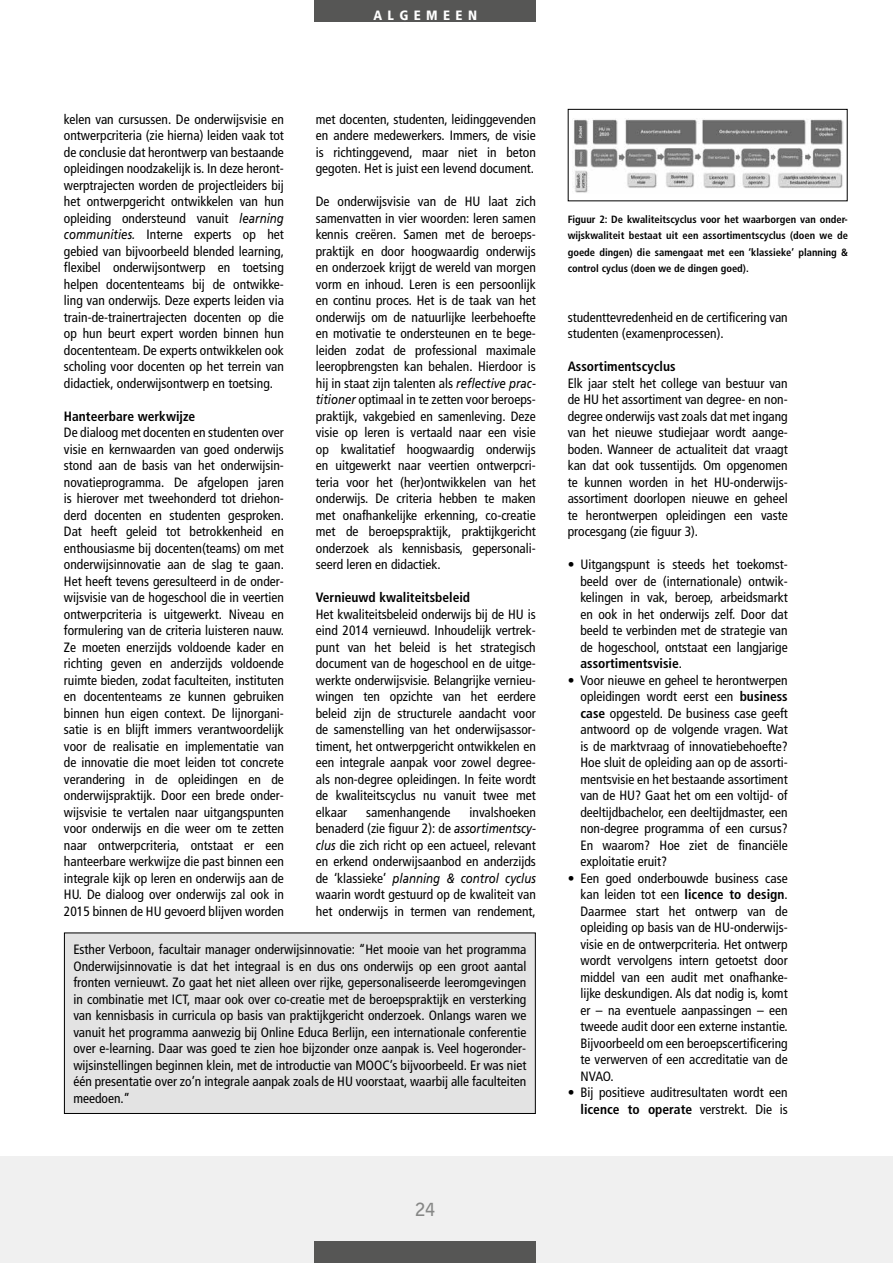
<style>
.page{position:relative;width:893px;height:1263px;background:#fff}
.page>*{position:absolute;margin:0;border:0;box-sizing:border-box;transform-origin:0 0}
.t1{font:700 18px "Bell Gothic BT";color:#868786}
.t2{font:condensed 13.5px/16.5px "Frutiger LT";color:#000;text-align:justify}
.t3{font:700 condensed 13.5px "Frutiger LT Std";color:#000}
.t4{font:italic 13.5px "Frutiger";color:#000;scale:.85 1}
.t5{font:900 condensed 13.5px "Frutiger LT Std";letter-spacing:.4em;color:#fff}
.t6{font:700 condensed 10.5px/16.5px "Frutiger LT Std";color:#000;text-align:justify}
.s1{font-family:"Frutiger";font-style:italic;font-stretch:normal}
.s2{font-family:"Frutiger LT";font-style:normal;font-stretch:condensed}
.s3{font-family:"Frutiger LT";font-weight:400}
.s4{font-family:"Frutiger LT Std";font-weight:700}
</style>
<div class="page">
<div style="left:0;top:1157px;width:893px;height:106px;background:#f0f0f0"></div>
<div style="left:315px;top:1242px;width:221px;height:21px;background:#565655"></div>
<div style="left:568px;top:109px;width:280px;height:92px;border:1px solid #000"></div>
<img style="left:574px;top:119px;width:270px;height:74px">
<div style="left:64px;top:933px;width:471px;height:180px;background:#e3e3e3"></div>
<div style="left:64px;top:932px;width:472px;height:182px;border:1px solid #000"></div>
<div style="left:315px;top:0;width:221px;height:22px;background:#565655"></div>
<p class="t5" style="left:373px;top:7px;width:105px">ALGEMEEN</p>
<p class="t2" style="left:64px;top:111px;width:222px">kelen van cursussen. De onderwijsvisie en ontwerpcriteria (zie hierna) leiden vaak tot de conclusie dat herontwerp van bestaande opleidingen noodzakelijk is. In deze heront&shy;werptrajecten worden de projectleiders bij het ontwerpgericht ontwikkelen van hun opleiding ondersteund vanuit <span class="s1">learning communities.</span> Interne experts op het gebied van bijvoorbeeld blended learning, flexibel onderwijsontwerp en toetsing helpen docententeams bij de ontwikke&shy;ling van onderwijs. Deze experts leiden via train-de-trainertrajecten docenten op die op hun beurt expert worden binnen hun docententeam. De experts ontwikkelen ook scholing voor docenten op het terrein van didactiek, onderwijsontwerp en toetsing.</p>
<p class="t3" style="left:64px;top:408px;width:133px">Hanteerbare werkwijze</p>
<p class="t2" style="left:64px;top:424px;width:222px">De dialoog met docenten en studenten over visie en kernwaarden van goed onderwijs stond aan de basis van het onderwijsin&shy;novatieprogramma. De afgelopen jaren is hierover met tweehonderd tot driehon&shy;derd docenten en studenten gesproken.<br>Dat heeft geleid tot betrokkenheid en enthousiasme bij docenten(teams) om met onderwijsinnovatie aan de slag te gaan.<br>Het heeft tevens geresulteerd in de onder&shy;wijsvisie van de hogeschool die in veertien ontwerpcriteria is uitgewerkt. Niveau en formulering van de criteria luisteren nauw.<br>Ze moeten enerzijds voldoende kader en richting geven en anderzijds voldoende ruimte bieden, zodat faculteiten, instituten en docententeams ze kunnen gebruiken binnen hun eigen context. De lijnorgani&shy;satie is en blijft immers verantwoordelijk voor de realisatie en implementatie van de innovatie die moet leiden tot concrete verandering in de opleidingen en de onderwijspraktijk. Door een brede onder&shy;wijsvisie te vertalen naar uitgangspunten voor onderwijs en die weer om te zetten naar ontwerpcriteria, ontstaat er een hanteerbare werkwijze die past binnen een integrale kijk op leren en onderwijs aan de HU. De dialoog over onderwijs zal ook in 2015 binnen de HU gevoerd blijven worden</p>
<p class="t2" style="left:316px;top:111px;width:222px">met docenten, studenten, leidinggevenden en andere medewerkers. Immers, de visie is richtinggevend, maar niet in beton gegoten. Het is juist een levend document.</p>
<p class="t2" style="left:316px;top:193px;width:222px">De onderwijsvisie van de HU laat zich samenvatten in vier woorden: leren samen kennis creëren. Samen met de beroeps&shy;praktijk en door hoogwaardig onderwijs en onderzoek krijgt de wereld van morgen vorm en inhoud. Leren is een persoonlijk en continu proces. Het is de taak van het onderwijs om de natuurlijke leerbehoefte en motivatie te ondersteunen en te bege&shy;leiden zodat de professional maximale leeropbrengsten kan behalen. Hierdoor is hij in staat zijn talenten als <span class="s1">reflective prac&shy;titioner</span> optimaal in te zetten voor beroeps&shy;praktijk, vakgebied en samenleving. Deze visie op leren is vertaald naar een visie op kwalitatief hoogwaardig onderwijs en uitgewerkt naar veertien ontwerpcri&shy;teria voor het (her)ontwikkelen van het onderwijs. De criteria hebben te maken met onafhankelijke erkenning, co-creatie met de beroepspraktijk, praktijkgericht onderzoek als kennisbasis, gepersonali&shy;seerd leren en didactiek.</p>
<p class="t3" style="left:316px;top:590px;width:156px">Vernieuwd kwaliteitsbeleid</p>
<p class="t2" style="left:316px;top:606px;width:222px">Het kwaliteitsbeleid onderwijs bij de HU is eind 2014 vernieuwd. Inhoudelijk vertrek&shy;punt van het beleid is het strategisch document van de hogeschool en de uitge&shy;werkte onderwijsvisie. Belangrijke vernieu&shy;wingen ten opzichte van het eerdere beleid zijn de structurele aandacht voor de samenstelling van het onderwijsassor&shy;timent, het ontwerpgericht ontwikkelen en een integrale aanpak voor zowel degree&shy;als non-degree opleidingen. In feite wordt de kwaliteitscyclus nu vanuit twee met elkaar</p>
<p class="t2" style="left:316px;top:804px;width:222px;text-indent:154px">invalshoeken benaderd (zie figuur 2): de <span class="s1">assortimentscy&shy;clus</span> die zich richt op een actueel, relevant en erkend onderwijsaanbod en anderzijds</p>
<p class="t4" style="left:316px;top:870px;width:260px"><span class="s2">de ‘klassieke’</span> planning &amp; control cyclus</p>
<p class="t2" style="left:316px;top:886px;width:222px">waarin wordt gestuurd op de kwaliteit van het onderwijs in termen van rendement,</p>
<p class="t2" style="left:366px;top:804px;width:86px">samenhangende</p>
<p class="t2" style="left:73px;top:941px;width:454px">Esther Verboon, facultair manager onderwijsinnovatie: “Het mooie van het programma Onderwijsinnovatie is dat het integraal is en dus ons onderwijs op een groot aantal fronten vernieuwt. Zo gaat het niet alleen over rijke, gepersonaliseerde leeromgevingen in combinatie met ICT, maar ook over co-creatie met de beroepspraktijk en versterking van kennisbasis in curricula op basis van praktijkgericht onderzoek. Onlangs waren we vanuit het programma aanwezig bij Online Educa Berlijn, een internationale conferentie over e-learning. Daar was goed te zien hoe bijzonder onze aanpak is. Veel hogeronder&shy;wijsinstellingen beginnen klein, met de introductie van MOOC’s bijvoorbeeld. Er was niet één presentatie over zo’n integrale aanpak zoals de HU voorstaat, waarbij alle faculteiten meedoen.”</p>
<p class="t6" style="left:568px;top:211px;width:282px">Figuur 2: De kwaliteitscyclus voor het waarborgen van onder&shy;wijskwaliteit bestaat uit een assortimentscyclus (doen we de goede dingen) die samengaat met een ‘klassieke’ planning &amp; control cyclus (doen we de dingen goed).</p>
<p class="t2" style="left:568px;top:309px;width:221px">studenttevredenheid en de certificering van studenten (examenprocessen).</p>
<p class="t3" style="left:568px;top:359px;width:109px">Assortimentscyclus</p>
<p class="t2" style="left:568px;top:375px;width:222px">Elk jaar stelt het college van bestuur van de HU het assortiment van degree- en non&shy;degree onderwijs vast zoals dat met ingang van het nieuwe studiejaar wordt aange&shy;boden. Wanneer de actualiteit dat vraagt kan dat ook tussentijds. Om opgenomen te kunnen worden in het HU-onderwijs&shy;assortiment doorlopen nieuwe en geheel te herontwerpen opleidingen een vaste procesgang (zie figuur 3).</p>
<p class="t2" style="left:580px;top:556px;width:209px;text-indent:-13px">• Uitgangspunt is steeds het toekomst&shy;beeld over de (internationale) ontwik&shy;kelingen in vak, beroep, arbeidsmarkt en ook in het onderwijs zelf. Door dat beeld te verbinden met de strategie van de hogeschool, ontstaat een langjarige</p>
<p class="t3" style="left:580px;top:656px;width:103px">assortimentsvisie<span class="s3">.</span></p>
<p class="t2" style="left:580px;top:672px;width:209px;text-indent:-13px">• Voor nieuwe en geheel te herontwerpen opleidingen wordt eerst een <span class="s4">business case</span> opgesteld. De business case geeft antwoord op de volgende vragen. Wat is de marktvraag of innovatiebehoefte?<br>Hoe sluit de opleiding aan op de assorti&shy;mentsvisie en het bestaande assortiment van de HU? Gaat het om een voltijd- of deeltijdbachelor, een deeltijdmaster, een non-degree programma of een cursus?<br>En waarom? Hoe ziet de financiële exploitatie eruit?</p>
<p class="t2" style="left:580px;top:870px;width:209px;text-indent:-13px">• Een goed onderbouwde business case kan leiden tot een <span class="s4">licence to design</span>.<br>Daarmee start het ontwerp van de opleiding op basis van de HU-onderwijs&shy;visie en de ontwerpcriteria. Het ontwerp wordt vervolgens intern getoetst door middel van een audit met onafhanke&shy;lijke deskundigen. Als dat nodig is, komt er – na eventuele aanpassingen – een tweede audit door een externe instantie.<br>Bijvoorbeeld om een beroepscertificering te verwerven of een accreditatie van de NVAO.</p>
<p class="t2" style="left:568px;top:1084px;width:221px">• Bij positieve auditresultaten wordt een</p>
<p class="t3" style="left:580px;top:1101px;width:209px">licence to operate <span class="s3">verstrekt. Die is</span></p>
<h1 class="t1" style="left:415px;top:1198px;width:22px">24</h1>
</div>
